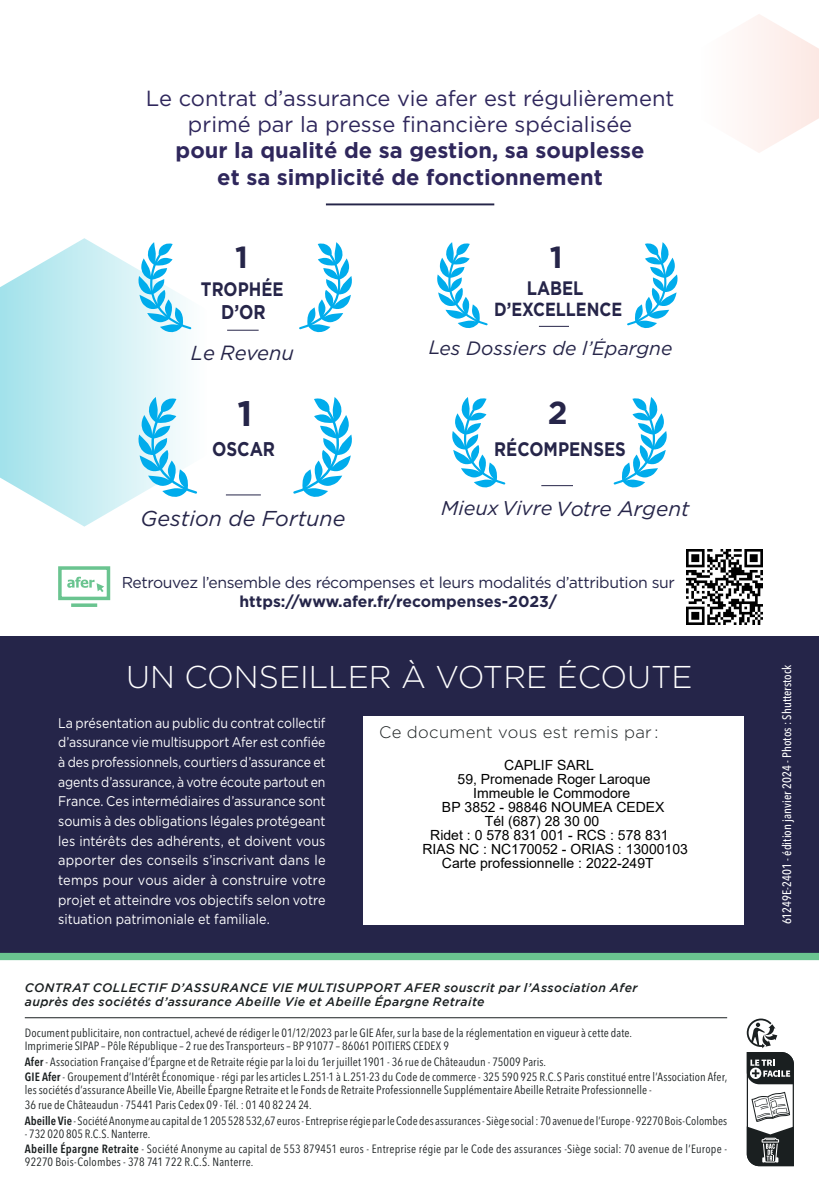
<style>
.page{position:relative;width:819px;height:1191px;background:#fff}
.page>*{position:absolute;margin:0;border:0;box-sizing:border-box;transform-origin:0 0}
.t1{font:700 35.35px "Gotham";color:#262549}
.t2{font:700 31.85px "Gotham";color:#262549}
.t3{font:300 31.5px "Gotham";color:#fff}
.t4{font:700 30.45px "Gotham";color:#262549}
.t5{font:21.88px/26.2px "Gotham";color:#2f275c;text-align:center}
.t6{font:700 21.88px/26.2px "Gotham";color:#2f275c;text-align:center}
.t7{font:italic 21.53px "Gotham";color:#262549}
.t8{font:italic 20.3px "Gotham";color:#262549}
.t9{font:italic 19.95px "Gotham";color:#262549}
.t10{font:700 19.95px "Gotham";color:#262549;scale:.85 1}
.t11{font:700 19.6px "Gotham";color:#262549;scale:.85 1}
.t12{font:700 19.43px "Gotham";color:#262549;scale:.85 1}
.t13{font:italic 19.25px "Gotham";color:#262549}
.t14{font:700 18.9px "Gotham";color:#262549;scale:.85 1}
.t15{font:300 16.62px "Gotham";letter-spacing:.02em;color:#1a1f20}
.t16{font:15.75px "Gotham";letter-spacing:-.025em;color:#252549}
.t17{font:700 15.75px "Gotham";color:#252549}
.t18{font:14px/19.6px "Gotham";color:#fff;text-align:justify;scale:.88 1}
.t19{font:14px "Arial";color:#000}
.t20{font:italic 500 12.25px/14px "Gotham";letter-spacing:.035em;color:#1a1f20}
.t21{font:500 condensed 12.25px "Avenir Next LT Pro";color:#fff}
.t22{font:condensed 11.9px/15.6px "Avenir Next LT Pro";letter-spacing:.01em;color:#1a1f20}
.s1{font-size:20.47px}
.s2{font-size:20.3px}
.s3{font-size:20.82px}
.s4{font-weight:600}
</style>
<div class="page">
<svg style="left:0;top:238px;width:192px;height:288px"></svg>
<svg style="left:744px;top:14px;width:75px;height:139px"></svg>
<hr style="left:326px;top:203px;width:168px;height:2px;background:#252549">
<hr style="left:25px;top:1017px;width:702px;height:1px;background:#1a1f20">
<div style="left:0;top:636px;width:819px;height:317px;background:#252549"></div>
<div style="left:363px;top:716px;width:380px;height:208px;background:#fff"></div>
<svg style="left:67px;top:577px;width:37px;height:15px"></svg>
<div style="left:58px;top:566px;width:52px;height:34px;border:4px solid #6ac490"></div>
<svg style="left:71px;top:603px;width:26px;height:4px"></svg>
<img style="left:686px;top:549px;width:76px;height:76px">
<div style="left:0;top:953px;width:819px;height:7px;background:#6ac490"></div>
<svg style="left:452px;top:397px;width:53px;height:91px"></svg>
<svg style="left:613px;top:397px;width:54px;height:91px"></svg>
<hr style="left:541px;top:485px;width:32px;height:1px;background:#262549">
<svg style="left:138px;top:397px;width:59px;height:101px"></svg>
<svg style="left:293px;top:397px;width:59px;height:100px"></svg>
<hr style="left:226px;top:494px;width:35px;height:1px;background:#262549">
<svg style="left:437px;top:242px;width:50px;height:87px"></svg>
<svg style="left:627px;top:242px;width:51px;height:87px"></svg>
<hr style="left:539px;top:326px;width:30px;height:1px;background:#262549">
<svg style="left:138px;top:242px;width:53px;height:91px"></svg>
<svg style="left:299px;top:242px;width:53px;height:91px"></svg>
<hr style="left:227px;top:330px;width:31px;height:1px;background:#262549">
<svg style="left:746px;top:1018px;width:48px;height:149px"></svg>
<h3 class="t5" style="left:146px;top:84px;width:530px">Le contrat d’assurance vie afer est régulièrement primé par la presse financière spécialisée</h3>
<h3 class="t6" style="left:176px;top:137px;width:470px">pour la qualité de sa gestion, sa souplesse et sa simplicité de fonctionnement</h3>
<h3 class="t4" style="left:235px;top:239px;width:14px">1</h3>
<h3 class="t12" style="left:201px;top:278px;width:99px">TROPHÉE</h3>
<h3 class="t10" style="left:221px;top:301px;width:54px">D’OR</h3>
<h3 class="t8" style="left:191px;top:341px;width:104px">Le <span class="s1">R</span>evenu</h3>
<h1 class="t1" style="left:237px;top:393px;width:16px">1</h1>
<h3 class="t10" style="left:212px;top:437px;width:76px">OSCAR</h3>
<h3 class="t7" style="left:141px;top:507px;width:206px">Gestion de Fortune</h3>
<h3 class="t4" style="left:549px;top:239px;width:14px">1</h3>
<h3 class="t12" style="left:526px;top:276px;width:68px">LABEL</h3>
<h3 class="t14" style="left:494px;top:298px;width:152px">D’EXCELLENCE</h3>
<h3 class="t13" style="left:429px;top:337px;width:245px">Les Dossiers de l’Epargne</h3>
<h2 class="t2" style="left:548px;top:394px;width:21px">2</h2>
<h3 class="t11" style="left:494px;top:437px;width:156px">RÉCOMPENSES</h3>
<h3 class="t9" style="left:441px;top:497px;width:250px">Mieux Vivre <span class="s2">Vo</span><span class="s3">tre Argent</span></h3>
<h3 class="t16" style="left:122px;top:572px;width:554px">Retrouvez l’ensemble des récompenses et leurs modalités d’attribution sur</h3>
<h3 class="t17" style="left:239px;top:592px;width:319px">https://www.afer.fr/recompenses-2023/</h3>
<h3 class="t3" style="left:126px;top:659px;width:568px">UN CONSEILLER À VOTRE ÉCOUTE</h3>
<p class="t21" style="left:779px;top:924px;width:261px;rotate:-90deg">61249E-2401 - édition janvier 2024 - Photos : Shutterstock</p>
<p class="t18" style="left:58px;top:712px;width:305px">La présentation au public du contrat collectif d’assurance vie multisupport Afer est confiée à des professionnels, courtiers d’assurance et agents d’assurance, à votre écoute partout en France. Ces intermédiaires d’assurance sont soumis à des obligations légales protégeant les intérêts des adhérents, et doivent vous apporter des conseils s’inscrivant dans le temps pour vous aider à construire votre projet et atteindre vos objectifs selon votre situation patrimoniale et familiale.</p>
<h3 class="t15" style="left:379px;top:722px;width:280px">Ce document vous est remis par :</h3>
<p class="t19" style="left:504px;top:755px;width:91px">CAPLIF SARL</p>
<p class="t19" style="left:457px;top:769px;width:194px">59, Promenade Roger Laroque</p>
<p class="t19" style="left:473px;top:783px;width:159px">Immeuble le Commodore</p>
<p class="t19" style="left:442px;top:797px;width:224px">BP 3852 - 98846 NOUMEA CEDEX</p>
<p class="t19" style="left:485px;top:811px;width:116px">Tél (687) 28 30 00</p>
<p class="t19" style="left:430px;top:825px;width:240px">Ridet : 0 578 831 001 - RCS : 578 831</p>
<p class="t19" style="left:422px;top:839px;width:267px">RIAS NC : NC170052 - ORIAS : 13000103</p>
<p class="t19" style="left:442px;top:853px;width:213px">Carte professionnelle : 2022-249T</p>
<p class="t20" style="left:25px;top:980px;width:614px">CONTRAT COLLECTIF D’ASSURANCE VIE MULTISUPPORT AFER souscrit par l’Association Afer auprès des sociétés d’assurance Abeille Vie et Abeille Épargne Retraite</p>
<p class="t22" style="left:25px;top:1026px;width:609px;line-height:12.6px">Document publicitaire, non contractuel, achevé de rédiger le 01/12/2023 par le GIE Afer, sur la base de la réglementation en vigueur à cette date.<br>Imprimerie SIPAP – Pôle République – 2 rue des Transporteurs – BP 91077 – 86061 POITIERS CEDEX 9</p>
<p class="t22" style="left:25px;top:1053px;width:704px"><span class="s4">Afer</span> - Association Française d’Épargne et de Retraite régie par la loi du 1er juillet 1901 - 36 rue de Châteaudun - 75009 Paris.<br><span class="s4">GIE Afer</span> - Groupement d’Intérêt Économique - régi par les articles L.251-1 à L.251-23 du Code de commerce - 325 590 925 R.C.S Paris constitué entre l’Association Afer,</p>
<p class="t22" style="left:25px;top:1081px;width:704px">les sociétés d’assurance Abeille Vie, Abeille Épargne Retraite et le Fonds de Retraite Professionnelle Supplémentaire Abeille Retraite Professionnelle -<br>36 rue de Châteaudun - 75441 Paris Cedex 09 - Tél. : 01 40 82 24 24.<br><span class="s4">Abeille Vie</span> - Société Anonyme au capital de 1 205 528 532,67 euros - Entreprise régie par le Code des assurances - Siège social : 70 avenue de l’Europe - 92270 Bois-Colombes</p>
<p class="t22" style="left:25px;top:1125px;width:703px">- 732 020 805 R.C.S. Nanterre.<br><span class="s4">Abeille Épargne Retraite</span> - Société Anonyme au capital de 553 879451 euros - Entreprise régie par le Code des assurances -Siège social: 70 avenue de l’Europe -</p>
<p class="t22" style="left:25px;top:1153px;width:230px">92270 Bois-Colombes - 378 741 722 R.C.S. Nanterre.</p>
</div>
